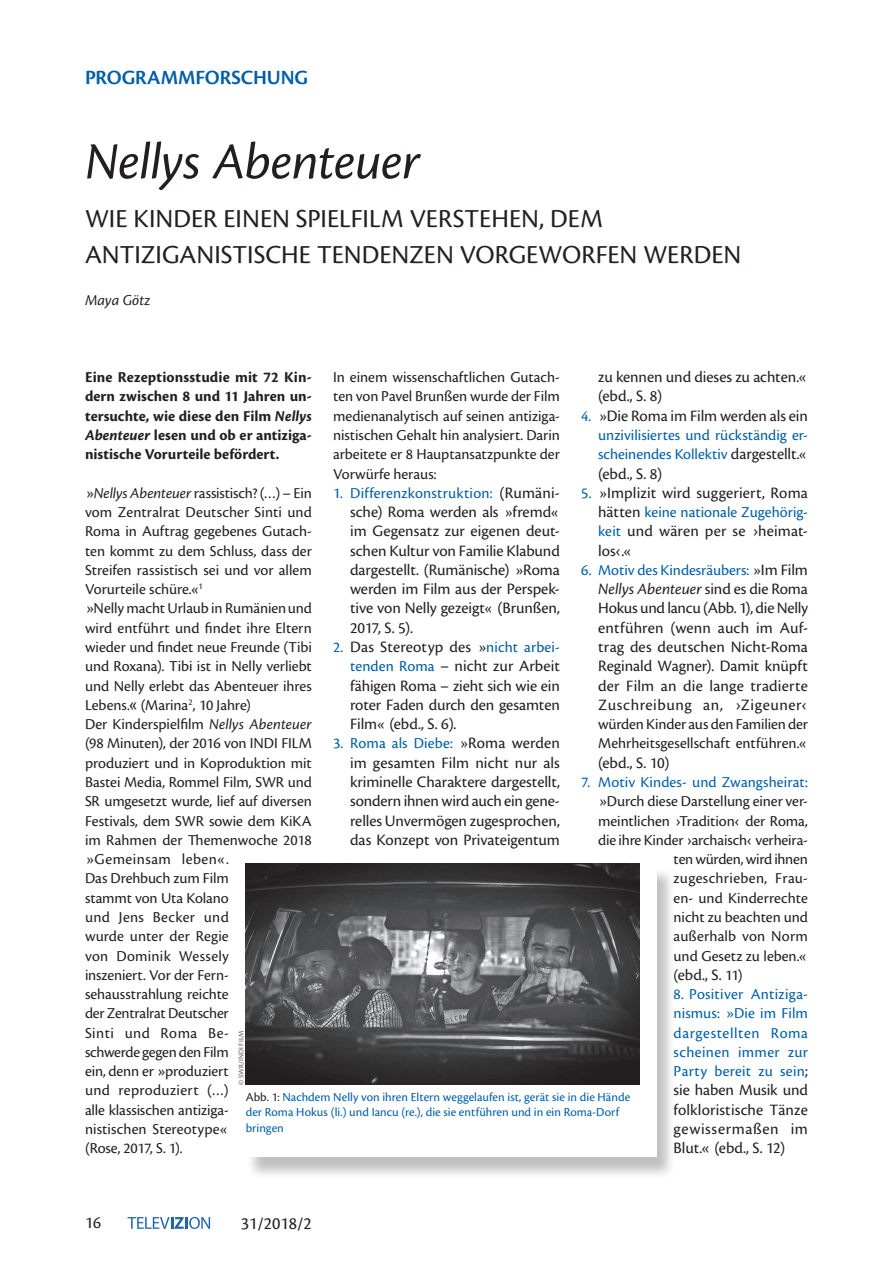
<style>
.page{position:relative;width:893px;height:1263px;background:#fff}
.page>*{position:absolute;margin:0;border:0;box-sizing:border-box;transform-origin:0 0}
.t1{font:italic 54px "Cronos Pro";letter-spacing:-.01em;color:#231f20}
.t2{font:27px/36px "Cronos Pro";color:#231f20}
.t3{font:600 21px "Cronos Pro";letter-spacing:-.005em;color:#005ea8}
.t4{font:18px "Cronos Pro";color:#231f20}
.t5{font:17.25px "Cronos Pro";color:#231f20}
.t6{font:16.5px/19.2px "Cronos Pro";color:#231f20;text-align:justify}
.t7{font:15.75px/19.4px "Cronos Pro";letter-spacing:-.005em;color:#231f20}
.t8{font:15.75px/19.4px "Cronos Pro";letter-spacing:.005em;color:#005ea8}
.t9{font:700 15.75px/19.4px "Cronos Pro";color:#231f20;text-align:justify}
.t10{font:italic 15.75px "Cronos Pro";color:#231f20}
.t11{font:12.75px/15.3px "Cronos Pro";letter-spacing:.005em;color:#005ea8}
.t12{font:7.5px "Cronos Pro";letter-spacing:.02em;color:#57585a}
.s1{font-size:15.75px;color:#005ea8}
.s2{font-size:15.75px}
.s3{font-size:16.5px;color:#231f20}
.s4{color:#231f20}
.s5{font-style:italic}
.s6{font-family:"Arial"}
</style>
<div class="page">
<svg style="left:128px;top:1217px;width:82px;height:12px"></svg>
<div style="left:246px;top:867px;width:430px;height:313px;background:#231f20;opacity:.28"></div>
<div style="left:246px;top:863px;width:411px;height:294px;background:#fff"></div>
<img style="left:246px;top:863px;width:394px;height:221px">
<h3 class="t3" style="left:85px;top:65px;width:225px">PROGRAMMFORSCHUNG</h3>
<h1 class="t1" style="left:85px;top:131px;width:337px">Nellys Abenteuer</h1>
<h2 class="t2" style="left:85px;top:201px;width:658px">WIE KINDER EINEN SPIELFILM VERSTEHEN, DEM<br>ANTIZIGANISTISCHE TENDENZEN VORGEWORFEN WERDEN</h2>
<p class="t10" style="left:85px;top:291px;width:67px">Maya Götz</p>
<p class="t6" style="left:598px;top:367px;width:211px">zu kennen und dieses zu achten.« (ebd., S. 8)</p>
<p class="t6" style="left:581px;top:406px;width:228px"><span class="s1">4.</span> <span class="s2">»</span>Die Roma im Film werden als ein</p>
<p class="t8" style="left:598px;top:425px;width:211px">unzivilisiertes und rückständig er&shy;scheinendes Kollektiv <span class="s3">dargestellt.</span><span class="s4">«</span></p>
<p class="t6" style="left:598px;top:464px;width:65px">(ebd., S. 8)</p>
<p class="t6" style="left:581px;top:483px;width:228px"><span class="s1">5.</span> <span class="s2">»</span>Implizit wird suggeriert, Roma</p>
<p class="t8" style="left:598px;top:503px;width:211px"><span class="s3">hätten</span> keine nationale Zugehörig-</p>
<p class="t6" style="left:598px;top:522px;width:211px"><span class="s1">keit</span> und wären per se ›heimat&shy;los‹.<span class="s2">«</span></p>
<p class="t8" style="left:581px;top:560px;width:228px">6. Motiv des Kindesräubers: <span class="s4">»</span><span class="s3">Im Film</span></p>
<p class="t6" style="left:598px;top:579px;width:211px"><span class="s5">Nellys Abenteuer</span> sind es die Roma Hokus und lancu (Abb. 1), die Nelly entführen (wenn auch im Auf&shy;trag des deutschen Nicht-Roma Reginald Wagner). Damit knüpft der Film an die lange tradierte Zuschreibung an, ›Zigeuner‹</p>
<p class="t7" style="left:598px;top:715px;width:211px">würden Kinder aus den Familien der<br>Mehrheitsgesellschaft entführen.«</p>
<p class="t6" style="left:598px;top:753px;width:73px">(ebd., S. 10)</p>
<p class="t8" style="left:581px;top:772px;width:228px">7. Motiv Kindes- und Zwangsheirat:</p>
<p class="t7" style="left:598px;top:792px;width:211px;text-align:right">»Durch diese Darstellung einer ver&shy;meintlichen ›Tradition‹ der Roma, die ihre Kinder ›archaisch‹ verheira&shy;ten würden, wird ihnen zugeschrieben, Frau-<br>en- und Kinderrechte<br>nicht zu beachten und<br>außerhalb von Norm<br>und Gesetz zu leben.«</p>
<p class="t6" style="left:674px;top:965px;width:70px"><span class="s2">(</span>ebd., S. <span class="s2">11)</span></p>
<p class="t8" style="left:674px;top:984px;width:136px;text-align:justify">8. Positiver Antiziga&shy;nismus: »Die im Film dargestellten Roma scheinen immer zur Party bereit zu sein<span class="s3">;</span></p>
<p class="t6" style="left:674px;top:1081px;width:136px">sie haben Musik und folkloristische Tänze gewissermaßen im Blut.« (ebd., S. 12)</p>
<p class="t7" style="left:333px;top:368px;width:228px;text-align:justify">In einem wissenschaftlichen Gutach&shy;ten von Pavel Brunßen wurde der Film medienanalytisch auf seinen antiziga&shy;nistischen Gehalt hin analysiert. Darin arbeitete er 8 Hauptansatzpunkte der Vorwürfe heraus:</p>
<p class="t8" style="left:333px;top:483px;width:228px">1. Differenzkonstruktion: <span class="s3">(Rumäni-</span></p>
<p class="t6" style="left:350px;top:502px;width:211px">sche) Roma werden als <span class="s2">»</span>fremd<span class="s2">« </span>im Gegensatz zur eigenen deut&shy;schen Kultur von Familie Klabund dargestellt. (Rumänische) <span class="s2">»</span>Roma werden im Film aus der Perspek&shy;tive von Nelly gezeigt<span class="s2">«</span> (Brunßen, 2017, S. 5).</p>
<p class="t6" style="left:350px;top:637px;width:211px;text-indent:-17px"><span class="s1">2.</span> Das Stereotyp des <span class="s2">»</span><span class="s1">nicht arbei&shy;tenden Roma</span> – nicht zur Arbeit fähigen Roma – zieht sich wie ein roter Faden durch den gesamten Film<span class="s2">«</span> (ebd., S. 6).</p>
<p class="t8" style="left:333px;top:734px;width:228px">3. Roma als Diebe: <span class="s4">»</span><span class="s3">Roma werden</span></p>
<p class="t6" style="left:350px;top:753px;width:211px">im gesamten Film nicht nur als kriminelle Charaktere dargestellt, sondern ihnen wird auch ein gene&shy;relles Unvermögen zugesprochen, das Konzept von Privateigentum</p>
<p class="t9" style="left:85px;top:368px;width:228px">Eine Rezeptionsstudie mit 72 Kin&shy;dern zwischen 8 und 11 Jahren un&shy;tersuchte, wie diese den Film <span class="s5">Nellys Abenteuer</span> lesen und ob er antiziga&shy;nistische Vorurteile befördert.</p>
<p class="t7" style="left:85px;top:483px;width:228px">»<span class="s5">Nellys Abenteuer</span> rassistisch? (…) – Ein vom Zentralrat Deutscher Sinti und<br>Roma in Auftrag gegebenes Gutach&shy;ten kommt zu dem Schluss, dass der<br>Streifen rassistisch sei und vor allem<br>Vorurteile schüre.«<sup>1<br></sup>»Nelly macht Urlaub in Rumänienund wird entführt und findet ihre Eltern wieder und findet neue Freunde (Tibi und Roxana). Tibi ist in Nelly verliebt und Nelly erlebt das Abenteuer ihres<br>Lebens.<span class="s6">«</span> (Marina<sup>2</sup>, 10 Jahre)<br>Der Kinderspielfilm <span class="s5">Nellys Abenteuer </span>(98 Minuten), der 2016 von INDI FILM produziert und in Koproduktion mit<br>Bastei Media, Rommel Film, SWR und<br>SR umgesetzt wurde, lief auf diversen<br>Festivals, dem SWR sowie dem KiKA im Rahmen der Themenwoche 2018 »Gemeinsam leben«.<br>Das Drehbuch zum Film<br>stammt von Uta Kolano<br>und Jens Becker und<br>wurde unter der Regie<br>von Dominik Wessely<br>inszeniert. Vor der Fern&shy;sehausstrahlung reichte<br>der Zentralrat Deutscher<br>Sinti und Roma Be-<br>schwerde gegen den Film<br>ein, denn er »produziert<br>und reproduziert (…)<br>alle klassischen antiziga-<br>nistischen Stereotype«<br>(Rose, 2017, S. 1).</p>
<p class="t12" style="left:237px;top:1084px;width:56px;rotate:-90deg">© SWR/INDI FILM</p>
<p class="t11" style="left:246px;top:1089px;width:386px"><span class="s4">Abb. 1:</span> Nachdem Nelly von ihren Eltern weggelaufen ist, gerät sie in die Hände der Roma Hokus (li.) und Iancu (re.), die sie entführen und in ein Roma-Dorf bringen</p>
<p class="t5" style="left:85px;top:1213px;width:17px">16</p>
<p class="t4" style="left:241px;top:1213px;width:73px">31/2018/2</p>
</div>
